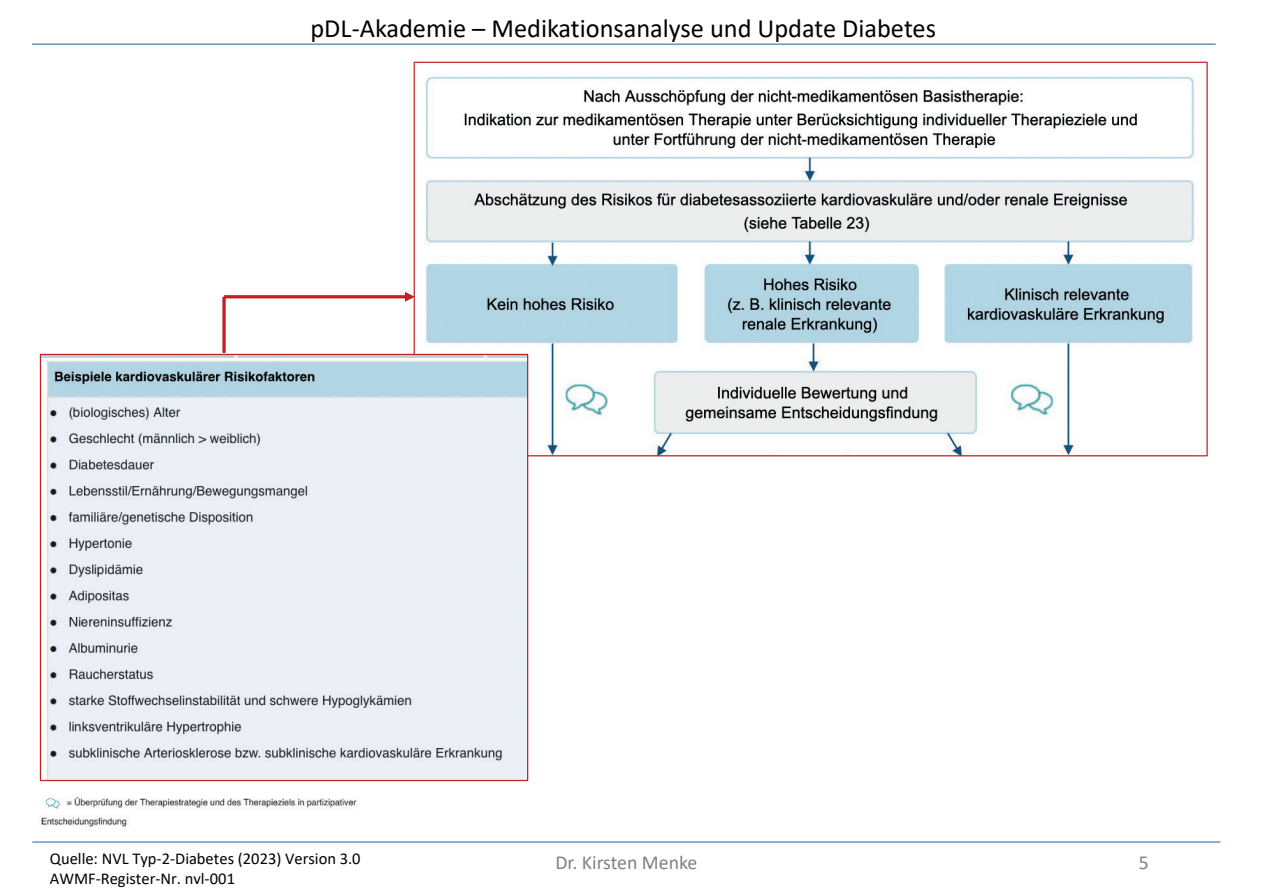
<style>
.page{position:relative;width:1263px;height:893px;background:#fff}
.page>*{position:absolute;margin:0;border:0;box-sizing:border-box;transform-origin:0 0}
.t1{font:26.4px "Calibri";color:#000001}
.t2{font:19.8px "Calibri";color:#7e8182}
.t3{font:16.5px "Calibri";color:#000001}
</style>
<div class="page">
<hr style="left:32px;top:841px;width:1188px;height:2px;background:#457fbc">
<hr style="left:32px;top:44px;width:1184px;height:1px;background:#457fbc">
<img style="left:416px;top:76px;width:779px;height:378px">
<img style="left:42px;top:356px;width:484px;height:423px">
<svg style="left:224px;top:292px;width:191px;height:10px"></svg>
<img style="left:41px;top:797px;width:316px;height:30px">
<svg style="left:222px;top:297px;width:4px;height:56px"></svg>
<h1 class="t1" style="left:310px;top:10px;width:627px">pDL-Akademie – Medikationsanalyse und Update Diabetes</h1>
<p class="t3" style="left:50px;top:847px;width:312px">Quelle: NVL Typ-2-Diabetes (2023) Version 3.0</p>
<p class="t2" style="left:555px;top:848px;width:143px">Dr. Kirsten Menke</p>
<p class="t2" style="left:1139px;top:848px;width:12px">5</p>
<p class="t3" style="left:50px;top:867px;width:187px">AWMF-Register-Nr. nvl-001</p>
</div>
